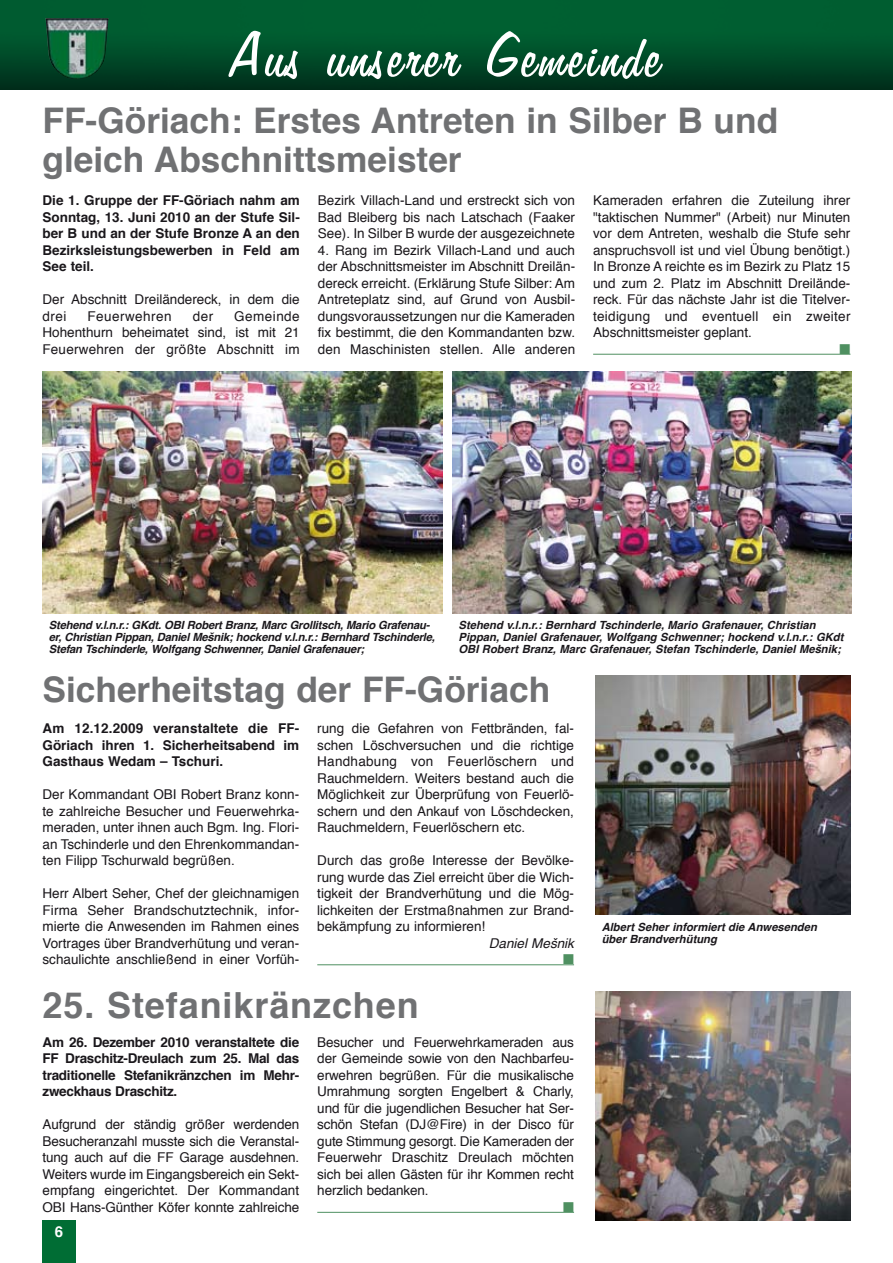
<style>
.page{position:relative;width:893px;height:1263px;background:#fff}
.page>*{position:absolute;margin:0;border:0;box-sizing:border-box;transform-origin:0 0}
.t1{font:72px "Freehand 575 BT Regular B";letter-spacing:.05em;color:#fff}
.t2{font:700 36px "Helvetica";letter-spacing:.025em;color:#707173}
.t3{font:700 35.25px/39.8px "Helvetica";color:#707173}
.t4{font:700 15px "Helvetica";color:#fff}
.t5{font:14.25px "Zapf Dingbats ITC";color:#4f9061}
.t6{font:13.5px/16.5px "Helvetica";color:#1a171b;text-align:justify}
.t7{font:700 13.5px/16.5px "Helvetica";color:#1a171b;text-align:justify}
.t8{font:italic 13.5px "Helvetica";color:#1a171b}
.t9{font:13.5px "Helvetica";letter-spacing:.035em;color:#1a171b}
.t10{font:italic 700 11.25px/12px "Helvetica";color:#1a171b}
.t11{font:italic 700 11.25px/12px "Helvetica";letter-spacing:-.02em;color:#1a171b}
</style>
<div class="page">
<img style="left:0;top:0;width:893px;height:89px">
<img style="left:46px;top:18px;width:63px;height:62px">
<div style="left:43px;top:1220px;width:33px;height:43px;background:#006d34"></div>
<hr style="left:317px;top:1212px;width:257px;height:1px;background:#4f9061">
<img style="left:43px;top:371px;width:399px;height:243px">
<img style="left:452px;top:371px;width:400px;height:243px">
<hr style="left:317px;top:964px;width:257px;height:1px;background:#4f9061">
<hr style="left:593px;top:354px;width:257px;height:1px;background:#4f9061">
<img style="left:595px;top:675px;width:255px;height:240px">
<img style="left:595px;top:992px;width:255px;height:228px">
<h1 class="t1" style="left:231px;top:18px;width:432px">Aus unserer Gemeinde</h1>
<h3 class="t3" style="left:43px;top:101px;width:737px">FF-Göriach: Erstes Antreten in Silber B und gleich Abschnittsmeister</h3>
<p class="t7" style="left:43px;top:192px;width:259px">Die 1. Gruppe der FF-Göriach nahm am Sonntag, 13. Juni 2010 an der Stufe Sil&shy;ber B und an der Stufe Bronze A an den Bezirksleistungsbewerben in Feld am See teil.</p>
<p class="t6" style="left:43px;top:292px;width:259px">Der Abschnitt Dreiländereck, in dem die drei</p>
<p class="t6" style="left:593px;top:193px;width:259px">Kameraden erfahren die Zuteilung ihrer "taktischen Nummer" (Arbeit) nur Minuten vor dem Antreten, weshalb die Stufe sehr anspruchsvoll ist und viel Übung benötigt.)<br>In Bronze A reichte es im Bezirk zu Platz 15 und zum 2. Platz im Abschnitt Dreilände&shy;reck. Für das nächste Jahr ist die Titelver&shy;teidigung und eventuell ein zweiter Abschnittsmeister geplant.</p>
<p class="t5" style="left:840px;top:342px;width:12px">■</p>
<p class="t6" style="left:318px;top:193px;width:259px">Bezirk Villach-Land und erstreckt sich von Bad Bleiberg bis nach Latschach (Faaker See). In Silber B wurde der ausgezeichnete</p>
<p class="t6" style="left:318px;top:242px;width:259px">4. Rang im Bezirk Villach-Land und auch der Abschnittsmeister im Abschnitt Dreilän&shy;dereck erreicht. (Erklärung Stufe Silber: Am Antreteplatz sind, auf Grund von Ausbil&shy;dungsvoraussetzungen nur die Kameraden fix bestimmt, die den Kommandanten bzw. den Maschinisten stellen. Alle anderen</p>
<p class="t6" style="left:43px;top:308px;width:259px;text-indent:192px">Gemeinde Hohenthurn beheimatet sind, ist mit 21<br>Feuerwehren der größte Abschnitt im</p>
<p class="t9" style="left:88px;top:306px;width:86px">Feuerwehren</p>
<p class="t6" style="left:193px;top:308px;width:22px">der</p>
<p class="t11" style="left:49px;top:619px;width:387px">Stehend v.l.n.r.: GKdt. OBI Robert Branz, Marc Grollitsch, Mario Grafenau&shy;er, Christian Pippan, Daniel Mešnik; hockend v.l.n.r.: Bernhard Tschinderle,<br>Stefan Tschinderle, Wolfgang Schwenner, Daniel Grafenauer;</p>
<p class="t10" style="left:459px;top:619px;width:386px">Stehend v.l.n.r.: Bernhard Tschinderle, Mario Grafenauer, Christian<br>Pippan, Daniel Grafenauer, Wolfgang Schwenner; hockend v.l.n.r.: GKdt<br>OBI Robert Branz, Marc Grafenauer, Stefan Tschinderle, Daniel Mešnik;</p>
<h3 class="t3" style="left:43px;top:670px;width:509px">Sicherheitstag der FF-Göriach</h3>
<p class="t7" style="left:43px;top:720px;width:258px">Am 12.12.2009 veranstaltete die FF-Göriach ihren 1. Sicherheitsabend im Gasthaus Wedam – Tschuri.</p>
<p class="t6" style="left:43px;top:787px;width:258px">Der Kommandant OBI Robert Branz konn&shy;te zahlreiche Besucher und Feuerwehrka&shy;meraden, unter ihnen auch Bgm. Ing. Flori&shy;an Tschinderle und den Ehrenkommandan&shy;ten Filipp Tschurwald begrüßen.</p>
<p class="t6" style="left:43px;top:886px;width:258px">Herr Albert Seher, Chef der gleichnamigen Firma Seher Brandschutztechnik, infor&shy;mierte die Anwesenden im Rahmen eines Vortrages über Brandverhütung und veran&shy;schaulichte anschließend in einer Vorfüh-</p>
<p class="t6" style="left:317px;top:721px;width:258px">rung die Gefahren von Fettbränden, fal&shy;schen Löschversuchen und die richtige Handhabung von Feuerlöschern und Rauchmeldern. Weiters bestand auch die Möglichkeit zur Überprüfung von Feuerlö&shy;schern und den Ankauf von Löschdecken, Rauchmeldern, Feuerlöschern etc.</p>
<p class="t6" style="left:317px;top:853px;width:258px">Durch das große Interesse der Bevölke&shy;rung wurde das Ziel erreicht über die Wich&shy;tigkeit der Brandverhütung und die Mög&shy;lichkeiten der Erstmaßnahmen zur Brand&shy;bekämpfung zu informieren!</p>
<p class="t8" style="left:489px;top:932px;width:87px">Daniel Mešnik</p>
<p class="t5" style="left:563px;top:953px;width:12px">■</p>
<p class="t10" style="left:602px;top:921px;width:217px">Albert Seher informiert die Anwesenden über Brandverhütung</p>
<h2 class="t2" style="left:43px;top:977px;width:378px">25. Stefanikränzchen</h2>
<p class="t7" style="left:43px;top:1034px;width:258px">Am 26. Dezember 2010 veranstaltete die FF Draschitz-Dreulach zum 25. Mal das traditionelle Stefanikränzchen im Mehr&shy;zweckhaus Draschitz.</p>
<p class="t6" style="left:43px;top:1117px;width:258px">Aufgrund der ständig größer werdenden Besucheranzahl musste sich die Veranstal&shy;tung auch auf die FF Garage ausdehnen.<br>Weiters wurde im Eingangsbereich ein Sekt&shy;empfang eingerichtet. Der Kommandant OBI Hans-Günther Köfer konnte zahlreiche</p>
<p class="t6" style="left:317px;top:1034px;width:258px">Besucher und Feuerwehrkameraden aus der Gemeinde sowie von den Nachbarfeu&shy;erwehren begrüßen. Für die musikalische Umrahmung sorgten Engelbert &amp; Charly, und für die jugendlichen Besucher hat Ser&shy;schön Stefan (DJ@Fire) in der Disco für gute Stimmung gesorgt. Die Kameraden der Feuerwehr Draschitz Dreulach möchten sich bei allen Gästen für ihr Kommen recht herzlich bedanken.</p>
<p class="t5" style="left:563px;top:1200px;width:12px">■</p>
<p class="t4" style="left:55px;top:1219px;width:10px">6</p>
</div>
